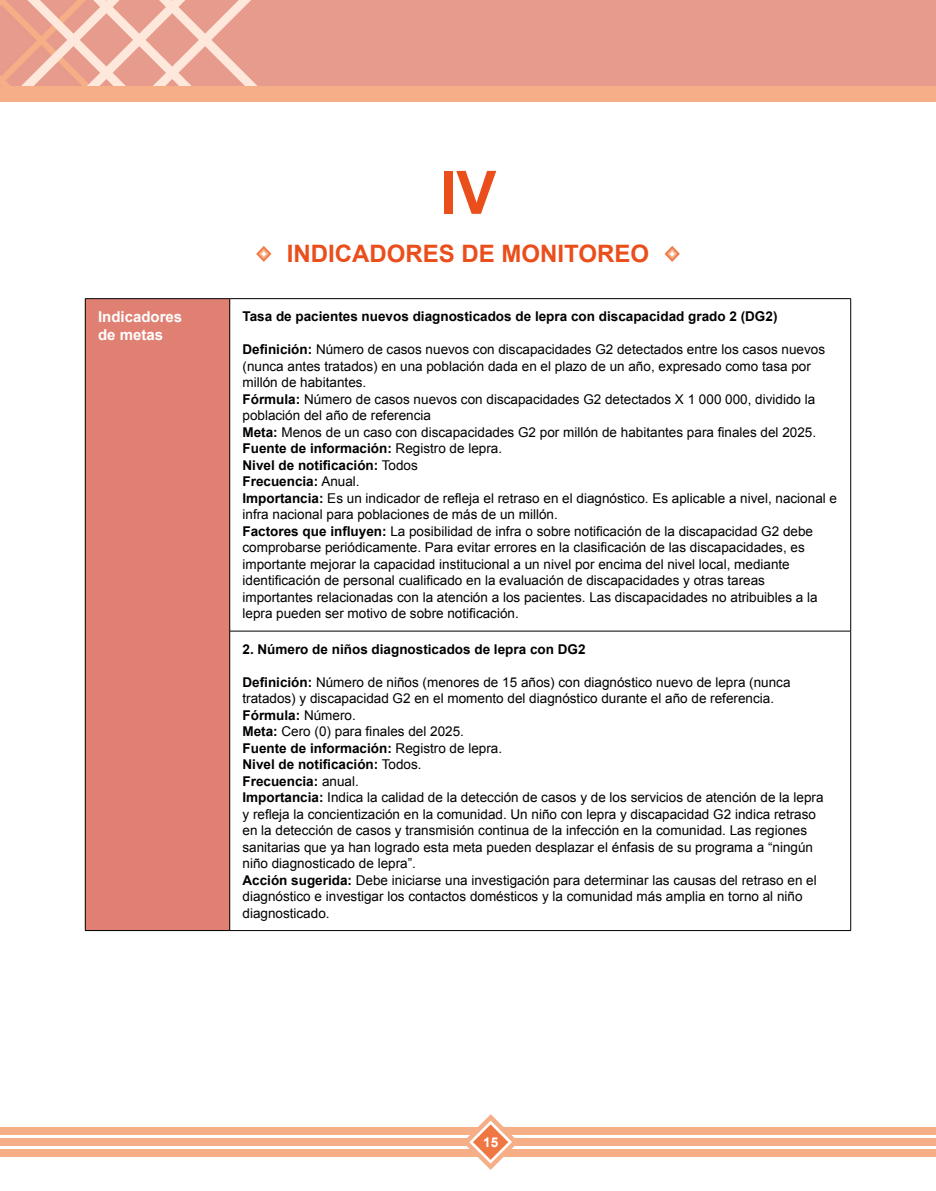
<style>
.page{position:relative;width:936px;height:1191px;background:#fff}
.page>*{position:absolute;margin:0;border:0;box-sizing:border-box;transform-origin:0 0}
.t1{font:700 60px "Arial";color:#e94e1b}
.t2{font:700 24px "Arial";color:#e94e1b}
.t3{font:700 15px/18px "Arial";color:#fff}
.t4{font:13.5px/16.5px "Arial";color:#000}
.t5{font:700 13.5px "Arial";color:#000}
.t6{font:700 13.5px "Arial";color:#fff}
.s1{font-weight:700}
</style>
<div class="page">
<div style="left:0;top:0;width:935px;height:86px;background:#e69b8d"></div>
<svg style="left:0;top:0;width:257px;height:86px"></svg>
<div style="left:0;top:86px;width:935px;height:16px;background:#f6ae87"></div>
<div style="left:0;top:1127px;width:935px;height:7px;background:#f6ae87"></div>
<div style="left:0;top:1138px;width:935px;height:7px;background:#f6ae87"></div>
<div style="left:0;top:1149px;width:935px;height:8px;background:#f6ae87"></div>
<svg style="left:463px;top:1114px;width:55px;height:56px"></svg>
<svg style="left:256px;top:246px;width:16px;height:16px"></svg>
<svg style="left:664px;top:246px;width:15px;height:16px"></svg>
<div style="left:85px;top:299px;width:145px;height:631px;background:#e08073"></div>
<hr style="left:85px;top:298px;width:145px;height:1px;background:#000">
<hr style="left:85px;top:299px;width:1px;height:332px;background:#000">
<hr style="left:230px;top:298px;width:620px;height:1px;background:#000">
<hr style="left:229px;top:299px;width:1px;height:332px;background:#000">
<hr style="left:850px;top:299px;width:1px;height:332px;background:#000">
<hr style="left:85px;top:631px;width:1px;height:299px;background:#000">
<hr style="left:229px;top:631px;width:621px;height:1px;background:#000">
<hr style="left:229px;top:631px;width:1px;height:299px;background:#000">
<hr style="left:850px;top:631px;width:1px;height:299px;background:#000">
<hr style="left:85px;top:930px;width:145px;height:1px;background:#000">
<hr style="left:230px;top:930px;width:620px;height:1px;background:#000">
<h1 class="t1" style="left:439px;top:153px;width:58px">IV</h1>
<h2 class="t2" style="left:287px;top:238px;width:364px">INDICADORES DE MONITOREO</h2>
<p class="t3" style="left:98px;top:308px;width:86px">Indicadores de metas</p>
<p class="t5" style="left:242px;top:307px;width:536px">Tasa de pacientes nuevos diagnosticados de lepra con discapacidad grado 2 (DG2)</p>
<p class="t4" style="left:242px;top:341px;width:596px"><span class="s1">Definición:</span> Número de casos nuevos con discapacidades G2 detectados entre los casos nuevos (nunca antes tratados) en una población dada en el plazo de un año, expresado como tasa por millón de habitantes.<br><span class="s1">Fórmula:</span> Número de casos nuevos con discapacidades G2 detectados X 1 000 000, dividido la población del año de referencia<br><span class="s1">Meta:</span> Menos de un caso con discapacidades G2 por millón de habitantes para finales del 2025.<br><span class="s1">Fuente de información:</span> Registro de lepra.<br><span class="s1">Nivel de notificación:</span> Todos<br><span class="s1">Frecuencia:</span> Anual.<br><span class="s1">Importancia:</span> Es un indicador de refleja el retraso en el diagnóstico. Es aplicable a nivel, nacional e infra nacional para poblaciones de más de un millón.<br><span class="s1">Factores que influyen:</span> La posibilidad de infra o sobre notificación de la discapacidad G2 debe comprobarse periódicamente. Para evitar errores en la clasificación de las discapacidades, es importante mejorar la capacidad institucional a un nivel por encima del nivel local, mediante identificación de personal cualificado en la evaluación de discapacidades y otras tareas importantes relacionadas con la atención a los pacientes. Las discapacidades no atribuibles a la lepra pueden ser motivo de sobre notificación.</p>
<p class="t5" style="left:242px;top:640px;width:344px">2. Número de niños diagnosticados de lepra con DG2</p>
<p class="t4" style="left:242px;top:674px;width:582px"><span class="s1">Definición:</span> Número de niños (menores de 15 años) con diagnóstico nuevo de lepra (nunca tratados) y discapacidad G2 en el momento del diagnóstico durante el año de referencia.<br><span class="s1">Fórmula:</span> Número.<br><span class="s1">Meta:</span> Cero (0) para finales del 2025.<br><span class="s1">Fuente de información:</span> Registro de lepra.<br><span class="s1">Nivel de notificación:</span> Todos.<br><span class="s1">Frecuencia:</span> anual.<br><span class="s1">Importancia:</span> Indica la calidad de la detección de casos y de los servicios de atención de la lepra y refleja la concientización en la comunidad. Un niño con lepra y discapacidad G2 indica retraso en la detección de casos y transmisión continua de la infección en la comunidad. Las regiones sanitarias que ya han logrado esta meta pueden desplazar el énfasis de su programa a “ningún niño diagnosticado de lepra”.<br><span class="s1">Acción sugerida:</span> Debe iniciarse una investigación para determinar las causas del retraso en el diagnóstico e investigar los contactos domésticos y la comunidad más amplia en torno al niño diagnosticado.</p>
<p class="t6" style="left:483px;top:1133px;width:17px">15</p>
</div>
